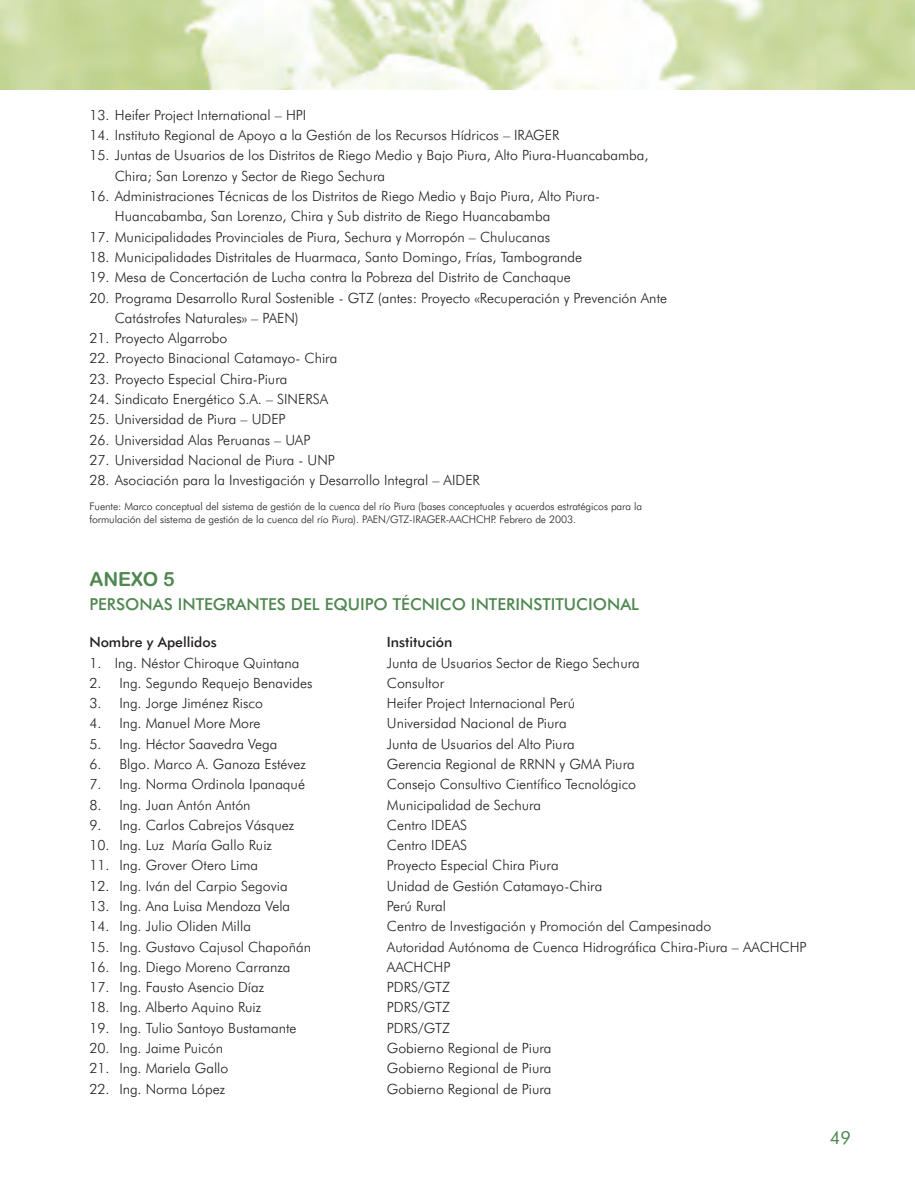
<style>
.page{position:relative;width:915px;height:1191px;background:#fff}
.page>*{position:absolute;margin:0;border:0;box-sizing:border-box;transform-origin:0 0}
.t1{font:19.5px "Arial Rounded MT Bold";color:#4f8750}
.t2{font:18px "Futura BT";color:#4f8750}
.t3{font:500 16.5px "Futura BT";color:#4f8750}
.t4{font:300 14.1px/20.2px "Futura BT";color:#231f20}
.t5{font:500 14.1px "Futura BT";color:#231f20}
.t6{font:300 10.5px/12.6px "Futura BT";letter-spacing:-.015em;color:#231f20}
</style>
<div class="page">
<img style="left:0;top:0;width:914px;height:89px">
<p class="t4" style="left:89px;top:106px;width:218px">13. Heifer Project International – HPI</p>
<p class="t4" style="left:89px;top:126px;width:471px">14. Instituto Regional de Apoyo a la Gestión de los Recursos Hídricos – IRAGER</p>
<p class="t4" style="left:115px;top:147px;width:535px;text-indent:-25px">15. Juntas de Usuarios de los Distritos de Riego Medio y Bajo Piura, Alto Piura-Huancabamba,<br>Chira; San Lorenzo y Sector de Riego Sechura</p>
<p class="t4" style="left:115px;top:187px;width:486px;text-indent:-25px">16. Administraciones Técnicas de los Distritos de Riego Medio y Bajo Piura, Alto Piura-<br>Huancabamba, San Lorenzo, Chira y Sub distrito de Riego Huancabamba</p>
<p class="t4" style="left:89px;top:228px;width:462px">17. Municipalidades Provinciales de Piura, Sechura y Morropón – Chulucanas</p>
<p class="t4" style="left:89px;top:248px;width:494px">18. Municipalidades Distritales de Huarmaca, Santo Domingo, Frías, Tambogrande</p>
<p class="t4" style="left:89px;top:268px;width:483px">19. Mesa de Concertación de Lucha contra la Pobreza del Distrito de Canchaque</p>
<p class="t4" style="left:115px;top:289px;width:553px;text-indent:-25px">20. Programa Desarrollo Rural Sostenible - GTZ (antes: Proyecto «Recuperación y Prevención Ante<br>Catástrofes Naturales» – PAEN)</p>
<p class="t4" style="left:89px;top:329px;width:140px">21. Proyecto Algarrobo</p>
<p class="t4" style="left:89px;top:349px;width:249px">22. Proyecto Binacional Catamayo- Chira</p>
<p class="t4" style="left:89px;top:370px;width:199px">23. Proyecto Especial Chira-Piura</p>
<p class="t4" style="left:89px;top:390px;width:240px">24. Sindicato Energético S.A. – SINERSA</p>
<p class="t4" style="left:89px;top:410px;width:198px">25. Universidad de Piura – UDEP</p>
<p class="t4" style="left:89px;top:431px;width:222px">26. Universidad Alas Peruanas – UAP</p>
<p class="t4" style="left:89px;top:451px;width:247px">27. Universidad Nacional de Piura - UNP</p>
<p class="t4" style="left:89px;top:471px;width:392px">28. Asociación para la Investigación y Desarrollo Integral – AIDER</p>
<p class="t6" style="left:89px;top:501px;width:554px">Fuente: Marco conceptual del sistema de gestión de la cuenca del río Piura (bases conceptuales y acuerdos estratégicos para la formulación del sistema de gestión de la cuenca del río Piura). PAEN/GTZ-IRAGER-AACHCHP. Febrero de 2003.</p>
<h1 class="t1" style="left:89px;top:572px;width:87px">ANEXO 5</h1>
<p class="t3" style="left:89px;top:598px;width:551px">PERSONAS INTEGRANTES DEL EQUIPO TÉCNICO INTERINSTITUCIONAL</p>
<p class="t5" style="left:89px;top:636px;width:129px">Nombre y Apellidos</p>
<p class="t5" style="left:387px;top:636px;width:67px">Institución</p>
<p class="t4" style="left:89px;top:654px;width:212px">1. Ing. Néstor Chiroque Quintana</p>
<p class="t4" style="left:387px;top:654px;width:254px">Junta de Usuarios Sector de Riego Sechura</p>
<p class="t4" style="left:89px;top:674px;width:224px">2. Ing. Segundo Requejo Benavides</p>
<p class="t4" style="left:387px;top:674px;width:59px">Consultor</p>
<p class="t4" style="left:89px;top:694px;width:175px">3. Ing. Jorge Jiménez Risco</p>
<p class="t4" style="left:387px;top:694px;width:190px">Heifer Project Internacional Perú</p>
<p class="t4" style="left:89px;top:714px;width:173px">4. Ing. Manuel More More</p>
<p class="t4" style="left:387px;top:714px;width:181px">Universidad Nacional de Piura</p>
<p class="t4" style="left:89px;top:735px;width:189px">5. Ing. Héctor Saavedra Vega</p>
<p class="t4" style="left:387px;top:735px;width:189px">Junta de Usuarios del Alto Piura</p>
<p class="t4" style="left:89px;top:755px;width:218px">6. Blgo. Marco A. Ganoza Estévez</p>
<p class="t4" style="left:387px;top:755px;width:249px">Gerencia Regional de RRNN y GMA Piura</p>
<p class="t4" style="left:89px;top:775px;width:217px">7. Ing. Norma Ordinola Ipanaqué</p>
<p class="t4" style="left:387px;top:775px;width:250px">Consejo Consultivo Científico Tecnológico</p>
<p class="t4" style="left:89px;top:795px;width:163px">8. Ing. Juan Antón Antón</p>
<p class="t4" style="left:387px;top:795px;width:156px">Municipalidad de Sechura</p>
<p class="t4" style="left:89px;top:816px;width:206px">9. Ing. Carlos Cabrejos Vásquez</p>
<p class="t4" style="left:387px;top:816px;width:82px">Centro IDEAS</p>
<p class="t4" style="left:89px;top:836px;width:184px">10. Ing. Luz María Gallo Ruiz</p>
<p class="t4" style="left:387px;top:836px;width:82px">Centro IDEAS</p>
<p class="t4" style="left:89px;top:856px;width:170px">11. Ing. Grover Otero Lima</p>
<p class="t4" style="left:387px;top:856px;width:173px">Proyecto Especial Chira Piura</p>
<p class="t4" style="left:89px;top:877px;width:200px">12. Ing. Iván del Carpio Segovia</p>
<p class="t4" style="left:387px;top:877px;width:217px">Unidad de Gestión Catamayo-Chira</p>
<p class="t4" style="left:89px;top:897px;width:202px">13. Ing. Ana Luisa Mendoza Vela</p>
<p class="t4" style="left:387px;top:897px;width:61px">Perú Rural</p>
<p class="t4" style="left:89px;top:917px;width:163px">14. Ing. Julio Oliden Milla</p>
<p class="t4" style="left:387px;top:917px;width:326px">Centro de Investigación y Promoción del Campesinado</p>
<p class="t4" style="left:89px;top:937px;width:223px">15. Ing. Gustavo Cajusol Chapoñán</p>
<p class="t4" style="left:387px;top:937px;width:421px">Autoridad Autónoma de Cuenca Hidrográfica Chira-Piura – AACHCHP</p>
<p class="t4" style="left:89px;top:958px;width:202px">16. Ing. Diego Moreno Carranza</p>
<p class="t4" style="left:387px;top:958px;width:65px">AACHCHP</p>
<p class="t4" style="left:89px;top:978px;width:176px">17. Ing. Fausto Asencio Díaz</p>
<p class="t4" style="left:387px;top:978px;width:65px">PDRS/GTZ</p>
<p class="t4" style="left:89px;top:998px;width:173px">18. Ing. Alberto Aquino Ruiz</p>
<p class="t4" style="left:387px;top:998px;width:65px">PDRS/GTZ</p>
<p class="t4" style="left:89px;top:1019px;width:209px">19. Ing. Tulio Santoyo Bustamante</p>
<p class="t4" style="left:387px;top:1019px;width:65px">PDRS/GTZ</p>
<p class="t4" style="left:89px;top:1039px;width:135px">20. Ing. Jaime Puicón</p>
<p class="t4" style="left:387px;top:1039px;width:166px">Gobierno Regional de Piura</p>
<p class="t4" style="left:89px;top:1059px;width:140px">21. Ing. Mariela Gallo</p>
<p class="t4" style="left:387px;top:1059px;width:166px">Gobierno Regional de Piura</p>
<p class="t4" style="left:89px;top:1079px;width:137px">22. Ing. Norma López</p>
<p class="t4" style="left:387px;top:1079px;width:166px">Gobierno Regional de Piura</p>
<p class="t2" style="left:829px;top:1129px;width:23px">49</p>
</div>
